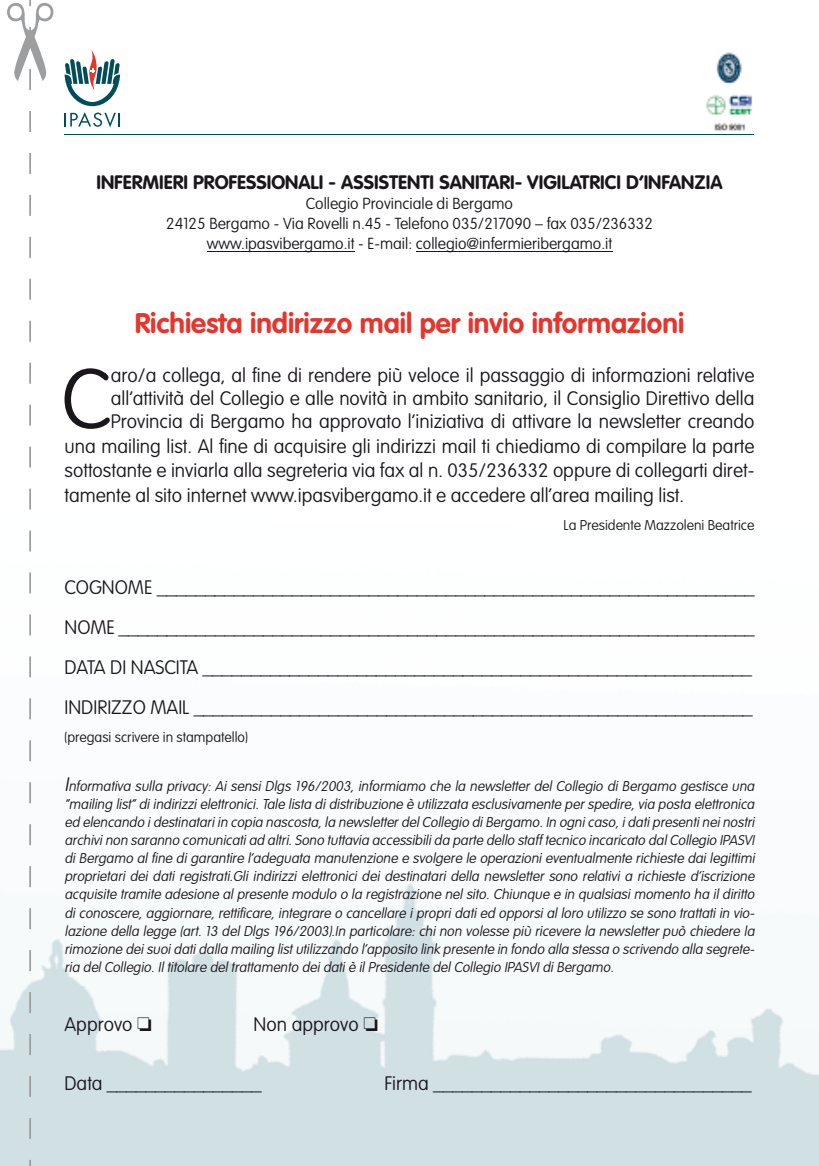
<style>
.page{position:relative;width:819px;height:1166px;background:#fff}
.page>*{position:absolute;margin:0;border:0;box-sizing:border-box;transform-origin:0 0}
.t1{font:100 83.65px "VAG Rounded";color:#1a171c}
.t2{font:700 28px "VAG Rounded";color:#e5352c}
.t3{font:100 19.25px/39.9px "VAG Rounded";color:#1a171c}
.t4{font:700 19.25px "VAG Rounded";color:#1a171c}
.t5{font:100 15.75px/20.3px "VAG Rounded";color:#1a171c;text-align:center}
.t6{font:italic 100 14px/18.2px "VAG Rounded";color:#1a171c;text-align:justify}
.t7{font:100 14px "VAG Rounded";color:#1a171c}
.s1{font-size:19.25px}
</style>
<div class="page">
<img style="left:0;top:74px;width:819px;height:1092px">
<hr style="left:64px;top:134px;width:690px;height:1px;background:#004d5b">
<hr style="left:207px;top:251px;width:147px;height:1px;background:#1a171c">
<hr style="left:416px;top:251px;width:196px;height:1px;background:#1a171c">
<hr style="left:29px;top:69px;width:2px;height:21px;background:#9d9ea0">
<hr style="left:29px;top:111px;width:2px;height:21px;background:#9d9ea0">
<hr style="left:29px;top:153px;width:2px;height:21px;background:#9d9ea0">
<hr style="left:29px;top:195px;width:2px;height:21px;background:#9d9ea0">
<hr style="left:29px;top:237px;width:2px;height:21px;background:#9d9ea0">
<hr style="left:29px;top:279px;width:2px;height:21px;background:#9d9ea0">
<hr style="left:29px;top:321px;width:2px;height:21px;background:#9d9ea0">
<hr style="left:29px;top:363px;width:2px;height:21px;background:#9d9ea0">
<hr style="left:29px;top:405px;width:2px;height:21px;background:#9d9ea0">
<hr style="left:29px;top:447px;width:2px;height:21px;background:#9d9ea0">
<hr style="left:29px;top:488px;width:2px;height:21px;background:#9d9ea0">
<hr style="left:29px;top:530px;width:2px;height:21px;background:#9d9ea0">
<hr style="left:29px;top:572px;width:2px;height:21px;background:#9d9ea0">
<hr style="left:29px;top:614px;width:2px;height:21px;background:#9d9ea0">
<hr style="left:29px;top:656px;width:2px;height:21px;background:#9d9ea0">
<hr style="left:29px;top:698px;width:2px;height:21px;background:#9d9ea0">
<hr style="left:29px;top:740px;width:2px;height:21px;background:#9d9ea0">
<hr style="left:29px;top:782px;width:2px;height:21px;background:#9d9ea0">
<hr style="left:29px;top:824px;width:2px;height:21px;background:#9d9ea0">
<hr style="left:29px;top:866px;width:2px;height:21px;background:#9d9ea0">
<hr style="left:29px;top:908px;width:2px;height:21px;background:#9d9ea0">
<hr style="left:29px;top:950px;width:2px;height:21px;background:#9d9ea0">
<hr style="left:29px;top:992px;width:2px;height:21px;background:#9d9ea0">
<hr style="left:29px;top:1034px;width:2px;height:21px;background:#9d9ea0">
<hr style="left:29px;top:1076px;width:2px;height:21px;background:#9d9ea0">
<hr style="left:29px;top:1118px;width:2px;height:21px;background:#9d9ea0">
<svg style="left:29px;top:1160px;width:2px;height:6px"></svg>
<div style="left:702px;top:50px;width:52px;height:82px;background:#fff"></div>
<img style="left:716px;top:52px;width:26px;height:32px">
<img style="left:706px;top:94px;width:47px;height:37px">
<svg style="left:65px;top:112px;width:55px;height:15px"></svg>
<svg style="left:64px;top:50px;width:56px;height:56px"></svg>
<svg style="left:7px;top:0;width:47px;height:81px"></svg>
<h3 class="t4" style="left:96px;top:171px;width:627px">INFERMIERI PROFESSIONALI - ASSISTENTI SANITARI- VIGILATRICI D’INFANZIA</h3>
<p class="t5" style="left:166px;top:193px;width:488px">Collegio Provinciale di Bergamo<br>24125 Bergamo - Via Rovelli n.45 - Telefono 035/217090 – fax 035/236332 www.ipasvibergamo.it - E-mail: collegio@infermieribergamo.it</p>
<h2 class="t2" style="left:135px;top:307px;width:551px">Richiesta indirizzo mail per invio informazioni</h2>
<h1 class="t1" style="left:61px;top:351px;width:51px">C</h1>
<h3 class="t3" style="left:111px;top:355px;width:645px">aro/a collega, al fine di rendere più veloce il passaggio di informazioni relative</h3>
<h3 class="t3" style="left:111px;top:378px;width:645px">all’attività del Collegio e alle novità in ambito sanitario, il Consiglio Direttivo della</h3>
<h3 class="t3" style="left:111px;top:402px;width:645px">Provincia di Bergamo ha approvato l’iniziativa di attivare la newsletter creando</h3>
<h3 class="t3" style="left:64px;top:426px;width:691px">una mailing list. Al fine di acquisire gli indirizzi mail ti chiediamo di compilare la parte</h3>
<h3 class="t3" style="left:64px;top:450px;width:691px">sottostante e inviarla alla segreteria via fax al n. 035/236332 oppure di collegarti diret-</h3>
<h3 class="t3" style="left:64px;top:475px;width:621px">tamente al sito internet www.ipasvibergamo.it e accedere all’area mailing list.</h3>
<p class="t7" style="left:563px;top:517px;width:192px">La Presidente Mazzoleni Beatrice</p>
<p class="t3" style="left:64px;top:567px;width:691px">COGNOME ______________________________________________________________ NOME __________________________________________________________________ DATA DI NASCITA _________________________________________________________ INDIRIZZO MAIL __________________________________________________________</p>
<p class="t7" style="left:64px;top:729px;width:185px">(pregasi scrivere in stampatello)</p>
<p class="t6" style="left:64px;top:776px;width:694px"><span class="s1">I</span>nformativa sulla privacy: Ai sensi Dlgs 196/2003, informiamo che la newsletter del Collegio di Bergamo gestisce una “mailing list”diindirizzielettronici.Tale lista didistribuzione è utilizzata esclusivamente perspedire,via posta elettronica ed elencando idestinatariin copia nascosta,la newsletterdelCollegio diBergamo.In ognicaso,idatipresentineinostri archivinon saranno comunicatiad altri.Sono tuttavia accessibilida parte dello staff tecnico incaricato dalCollegio IPASVI di Bergamo al fine di garantire l’adeguata manutenzione e svolgere le operazioni eventualmente richieste dai legittimi proprietari dei dati registrati.Gli indirizzi elettronici dei destinatari della newsletter sono relativi a richieste d’iscrizione acquisite tramite adesione al presente modulo o la registrazione nel sito. Chiunque e in qualsiasi momento ha il diritto di conoscere,aggiornare,rettificare,integrare o cancellare i propri datied opporsial loro utilizzo se sono trattatiin vio&shy;lazione della legge (art. 13 del Dlgs 196/2003).In particolare: chi non volesse più ricevere la newsletter può chiedere la rimozione deisuoidatidalla mailing listutilizzando l’apposito link presente in fondo alla stessa o scrivendo alla segrete&shy;ria delCollegio.Iltitolare deltrattamento deidatiè ilPresidente delCollegio IPASVIdiBergamo.</p>
<h3 class="t3" style="left:64px;top:1004px;width:89px">Approvo ❏</h3>
<h3 class="t3" style="left:253px;top:1004px;width:126px">Non approvo ❏</h3>
<h3 class="t3" style="left:64px;top:1063px;width:198px">Data ________________</h3>
<h3 class="t3" style="left:384px;top:1063px;width:368px">Firma _________________________________</h3>
</div>
